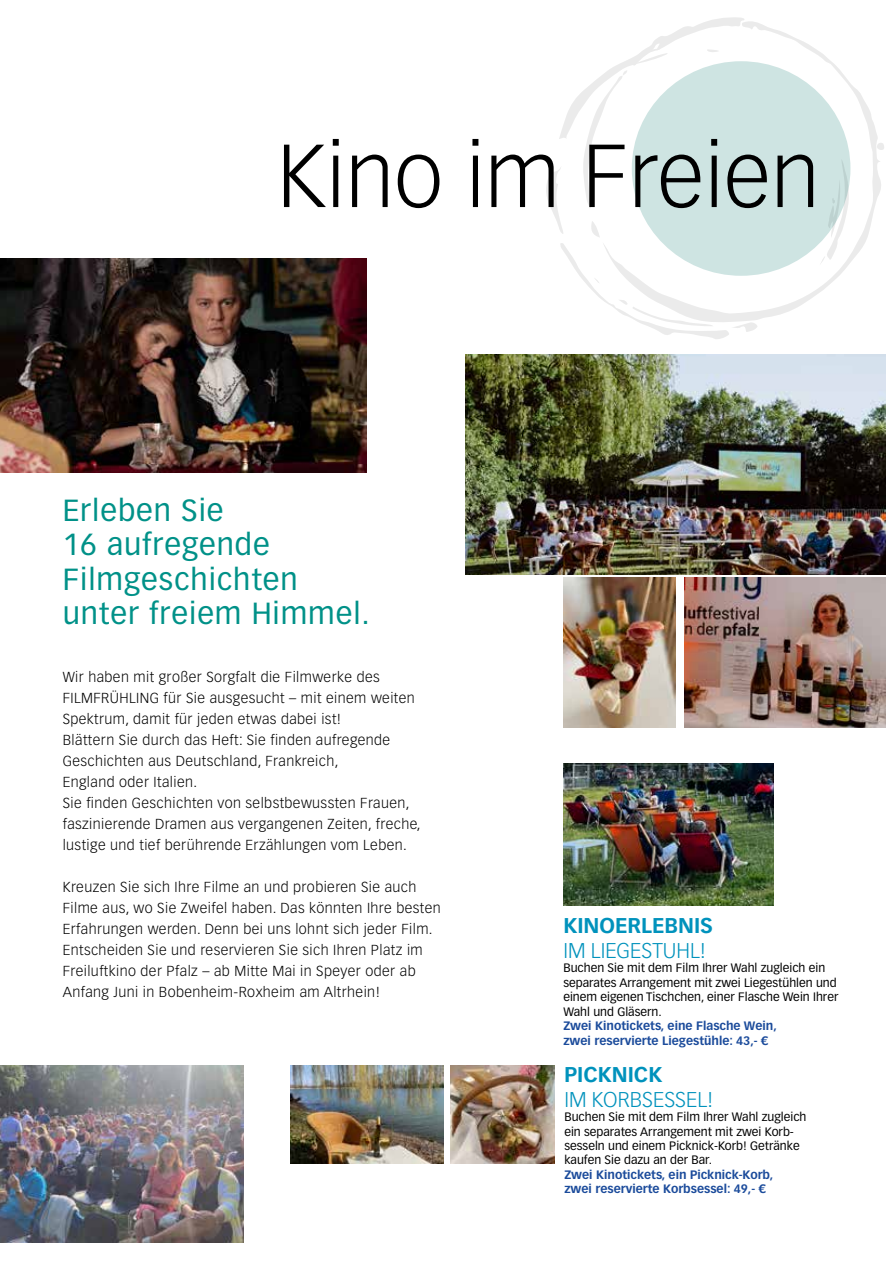
<style>
.page{position:relative;width:893px;height:1263px;background:#fff}
.page>*{position:absolute;margin:0;border:0;box-sizing:border-box;transform-origin:0 0}
.t1{font:300 87.6px "Vectora LT Pro";color:#000}
.t2{font:30px/34.5px "Vectora LT Pro";letter-spacing:.03em;color:#009188}
.t3{font:300 21px "Vectora LT Pro";color:#0092bc}
.t4{font:700 21px "Vectora LT Pro";color:#0092bc}
.t5{font:300 14.25px/21px "Vectora LT Pro";letter-spacing:.03em;color:#000}
.t6{font:12px/14.4px "Vectora LT Pro";color:#000}
.t7{font:700 12px/14.4px "Vectora LT Pro";color:#1b4b9b}
</style>
<div class="page">
<img style="left:291px;top:1065px;width:153px;height:98px">
<img style="left:450px;top:1066px;width:104px;height:97px">
<svg style="left:758px;top:23px;width:123px;height:297px"></svg>
<svg style="left:877px;top:143px;width:7px;height:7px"></svg>
<svg style="left:546px;top:17px;width:212px;height:322px"></svg>
<img style="left:563px;top:577px;width:113px;height:150px">
<img style="left:684px;top:577px;width:201px;height:150px">
<img style="left:465px;top:354px;width:420px;height:220px">
<img style="left:0;top:1065px;width:244px;height:178px">
<img style="left:563px;top:763px;width:210px;height:142px">
<img style="left:0;top:258px;width:366px;height:214px">
<h1 class="t1" style="left:277px;top:123px;width:544px">Kino im Freien</h1>
<h2 class="t2" style="left:63px;top:493px;width:309px">Erleben Sie<br>16 aufregende<br>Filmgeschichten unter freiem Himmel.</h2>
<p class="t5" style="left:63px;top:667px;width:359px">Wir haben mit großer Sorgfalt die Filmwerke des FILMFRÜHLING für Sie ausgesucht – mit einem weiten Spektrum, damit für jeden etwas dabei ist!<br>Blättern Sie durch das Heft: Sie finden aufregende Geschichten aus Deutschland, Frankreich,<br>England oder Italien.<br>Sie finden Geschichten von selbstbewussten Frauen, faszinierende Dramen aus vergangenen Zeiten, freche, lustige und tief berührende Erzählungen vom Leben.</p>
<p class="t5" style="left:63px;top:877px;width:379px">Kreuzen Sie sich Ihre Filme an und probieren Sie auch Filme aus, wo Sie Zweifel haben. Das könnten Ihre besten Erfahrungen werden. Denn bei uns lohnt sich jeder Film.<br>Entscheiden Sie und reservieren Sie sich Ihren Platz im Freiluftkino der Pfalz – ab Mitte Mai in Speyer oder ab Anfang Juni in Bobenheim-Roxheim am Altrhein!</p>
<h3 class="t4" style="left:563px;top:912px;width:151px">KINOERLEBNIS</h3>
<h3 class="t3" style="left:563px;top:938px;width:144px">IM LIEGESTUHL!</h3>
<p class="t6" style="left:563px;top:961px;width:277px">Buchen Sie mit dem Film Ihrer Wahl zugleich ein separates Arrangement mit zwei Liegestühlen und einem eigenen Tischchen, einer Flasche Wein Ihrer Wahl und Gläsern.</p>
<p class="t7" style="left:563px;top:1018px;width:215px">Zwei Kinotickets, eine Flasche Wein, zwei reservierte Liegestühle: 43,- €</p>
<h3 class="t4" style="left:564px;top:1061px;width:99px">PICKNICK</h3>
<h3 class="t3" style="left:564px;top:1086px;width:151px">IM KORBSESSEL!</h3>
<p class="t6" style="left:564px;top:1110px;width:244px">Buchen Sie mit dem Film Ihrer Wahl zugleich ein separates Arrangement mit zwei Korb&shy;sesseln und einem Picknick-Korb! Getränke kaufen Sie dazu an der Bar.</p>
<p class="t7" style="left:564px;top:1167px;width:210px">Zwei Kinotickets, ein Picknick-Korb, zwei reservierte Korbsessel: 49,- €</p>
</div>
